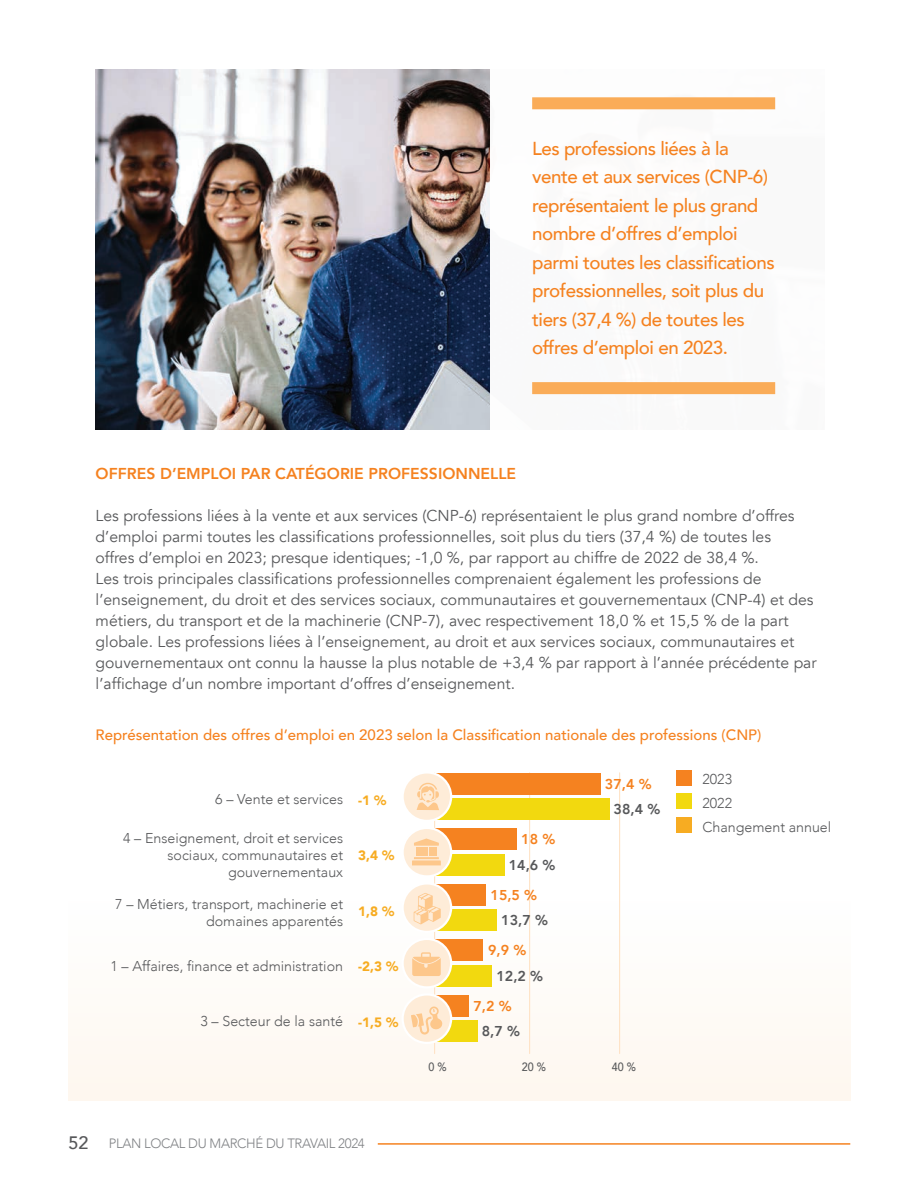
<style>
.page{position:relative;width:918px;height:1188px;background:#fff}
.page>*{position:absolute;margin:0;border:0;box-sizing:border-box;transform-origin:0 0}
.t1{font:500 18.75px/28.5px "Avenir";letter-spacing:-.025em;color:#f58220}
.t2{font:15.75px/21px "Avenir";color:#57585a}
.t3{font:800 15.75px "Avenir";color:#f58220}
.t4{font:500 15px "Avenir";color:#f58220}
.t5{font:300 14.25px/17.1px "Avenir";color:#57585a;text-align:right}
.t6{font:800 14.25px "Avenir";color:#57585a}
.t7{font:800 14.25px "Avenir";color:#f58220}
.t8{font:300 13.5px "Avenir";letter-spacing:-.025em;color:#808285}
.t9{font:900 13.5px "Avenir";color:#f7ac22}
.t10{font:500 12px "Avenir";color:#57585a;scale:.9 1}
.s1{font-weight:500;font-size:18px;color:#57585a}
</style>
<div class="page">
<div style="left:69px;top:878px;width:782px;height:223px;background:#fefbf8"></div>
<div style="left:676px;top:770px;width:16px;height:16px;background:#f58220"></div>
<div style="left:676px;top:793px;width:16px;height:16px;background:#f2d90f"></div>
<div style="left:676px;top:817px;width:16px;height:16px;background:#f7ac22"></div>
<img style="left:95px;top:69px;width:395px;height:360px">
<div style="left:532px;top:97px;width:243px;height:12px;background:#faac58"></div>
<div style="left:532px;top:382px;width:243px;height:12px;background:#faac58"></div>
<hr style="left:619px;top:773px;width:1px;height:281px;background:#fee0c0">
<hr style="left:434px;top:773px;width:1px;height:281px;background:#fee0c0">
<hr style="left:529px;top:773px;width:1px;height:281px;background:#fee0c0">
<div style="left:427px;top:940px;width:56px;height:21px;background:#f58220"></div>
<div style="left:422px;top:965px;width:70px;height:22px;background:#f2d90f"></div>
<div style="left:403px;top:939px;width:48px;height:48px;background:#feecd8;border-radius:50%"></div>
<div style="left:401px;top:938px;width:51px;height:51px;border:2px solid #fff;border-radius:50%"></div>
<div style="left:428px;top:773px;width:172px;height:22px;background:#f58220"></div>
<div style="left:428px;top:799px;width:181px;height:21px;background:#f2d90f"></div>
<div style="left:403px;top:772px;width:48px;height:49px;background:#feecd8;border-radius:50%"></div>
<div style="left:401px;top:771px;width:51px;height:51px;border:2px solid #fff;border-radius:50%"></div>
<div style="left:427px;top:829px;width:90px;height:21px;background:#f58220"></div>
<div style="left:431px;top:854px;width:73px;height:22px;background:#f2d90f"></div>
<div style="left:403px;top:828px;width:48px;height:48px;background:#feecd8;border-radius:50%"></div>
<div style="left:401px;top:827px;width:51px;height:51px;border:2px solid #fff;border-radius:50%"></div>
<div style="left:430px;top:884px;width:56px;height:22px;background:#f58220"></div>
<div style="left:433px;top:910px;width:64px;height:21px;background:#f2d90f"></div>
<div style="left:403px;top:883px;width:48px;height:49px;background:#feecd8;border-radius:50%"></div>
<div style="left:401px;top:882px;width:51px;height:51px;border:2px solid #fff;border-radius:50%"></div>
<div style="left:432px;top:995px;width:37px;height:22px;background:#f58220"></div>
<div style="left:431px;top:1021px;width:46px;height:21px;background:#f2d90f"></div>
<div style="left:403px;top:994px;width:48px;height:49px;background:#feecd8;border-radius:50%"></div>
<div style="left:401px;top:993px;width:51px;height:51px;border:2px solid #fff;border-radius:50%"></div>
<svg style="left:411px;top:1006px;width:32px;height:29px"></svg>
<svg style="left:412px;top:839px;width:29px;height:26px"></svg>
<svg style="left:412px;top:952px;width:29px;height:24px"></svg>
<svg style="left:417px;top:783px;width:22px;height:27px"></svg>
<svg style="left:414px;top:893px;width:27px;height:31px"></svg>
<hr style="left:378px;top:1143px;width:472px;height:2px;background:#f58220">
<p class="t1" style="left:532px;top:133px;width:244px">Les professions liées à la vente et aux services (CNP-6) représentaient le plus grand nombre d’offres d’emploi parmi toutes les classifications professionnelles, soit plus du tiers (37,4 %) de toutes les offres d’emploi en 2023.</p>
<p class="t3" style="left:96px;top:461px;width:422px">OFFRES D’EMPLOI PAR CATÉGORIE PROFESSIONNELLE</p>
<p class="t2" style="left:96px;top:506px;width:723px">Les professions liées à la vente et aux services (CNP-6) représentaient le plus grand nombre d’offres d’emploi parmi toutes les classifications professionnelles, soit plus du tiers (37,4 %) de toutes les<br>offres d’emploi en 2023; presque identiques; -1,0 %, par rapport au chiffre de 2022 de 38,4 %.<br>Les trois principales classifications professionnelles comprenaient également les professions de l’enseignement, du droit et des services sociaux, communautaires et gouvernementaux (CNP-4) et des métiers, du transport et de la machinerie (CNP-7), avec respectivement 18,0 % et 15,5 % de la part globale. Les professions liées à l’enseignement, au droit et aux services sociaux, communautaires et gouvernementaux ont connu la hausse la plus notable de +3,4 % par rapport à l’année précédente par l’affichage d’un nombre important d’offres d’enseignement.</p>
<p class="t4" style="left:96px;top:722px;width:667px">Représentation des offres d’emploi en 2023 selon la Classification nationale des professions (CNP)</p>
<p class="t5" style="left:215px;top:790px;width:129px">6 – Vente et services</p>
<p class="t5" style="left:123px;top:829px;width:221px">4 – Enseignement, droit et services sociaux, communautaires et gouvernementaux</p>
<p class="t5" style="left:115px;top:895px;width:229px">7 – Métiers, transport, machinerie et domaines apparentés</p>
<p class="t5" style="left:111px;top:957px;width:234px">1 – Affaires, finance et administration</p>
<p class="t9" style="left:358px;top:788px;width:30px">-1 %</p>
<p class="t9" style="left:358px;top:844px;width:38px">3,4 %</p>
<p class="t9" style="left:358px;top:899px;width:38px">1,8 %</p>
<p class="t9" style="left:358px;top:955px;width:42px">-2,3 %</p>
<p class="t5" style="left:201px;top:1013px;width:144px">3 – Secteur de la santé</p>
<p class="t9" style="left:358px;top:1010px;width:42px">-1,5 %</p>
<p class="t8" style="left:68px;top:1135px;width:298px"><span class="s1">52</span> PLAN LOCAL DU MARCHÉ DU TRAVAIL 2024</p>
<p class="t7" style="left:521px;top:828px;width:36px">18 %</p>
<p class="t6" style="left:509px;top:854px;width:48px">14,6 %</p>
<p class="t7" style="left:491px;top:884px;width:48px">15,5 %</p>
<p class="t6" style="left:501px;top:909px;width:48px">13,7 %</p>
<p class="t7" style="left:488px;top:939px;width:40px">9,9 %</p>
<p class="t6" style="left:497px;top:965px;width:48px">12,2 %</p>
<p class="t7" style="left:474px;top:995px;width:40px">7,2 %</p>
<p class="t6" style="left:482px;top:1020px;width:40px">8,7 %</p>
<p class="t7" style="left:605px;top:773px;width:48px">37,4 %</p>
<p class="t6" style="left:614px;top:798px;width:48px">38,4 %</p>
<p class="t10" style="left:428px;top:1057px;width:22px">0 %</p>
<p class="t10" style="left:522px;top:1057px;width:28px">20 %</p>
<p class="t10" style="left:612px;top:1057px;width:28px">40 %</p>
<p class="t5" style="left:702px;top:767px;width:130px;line-height:24px;text-align:left">2023<br>2022<br>Changement annuel</p>
</div>
